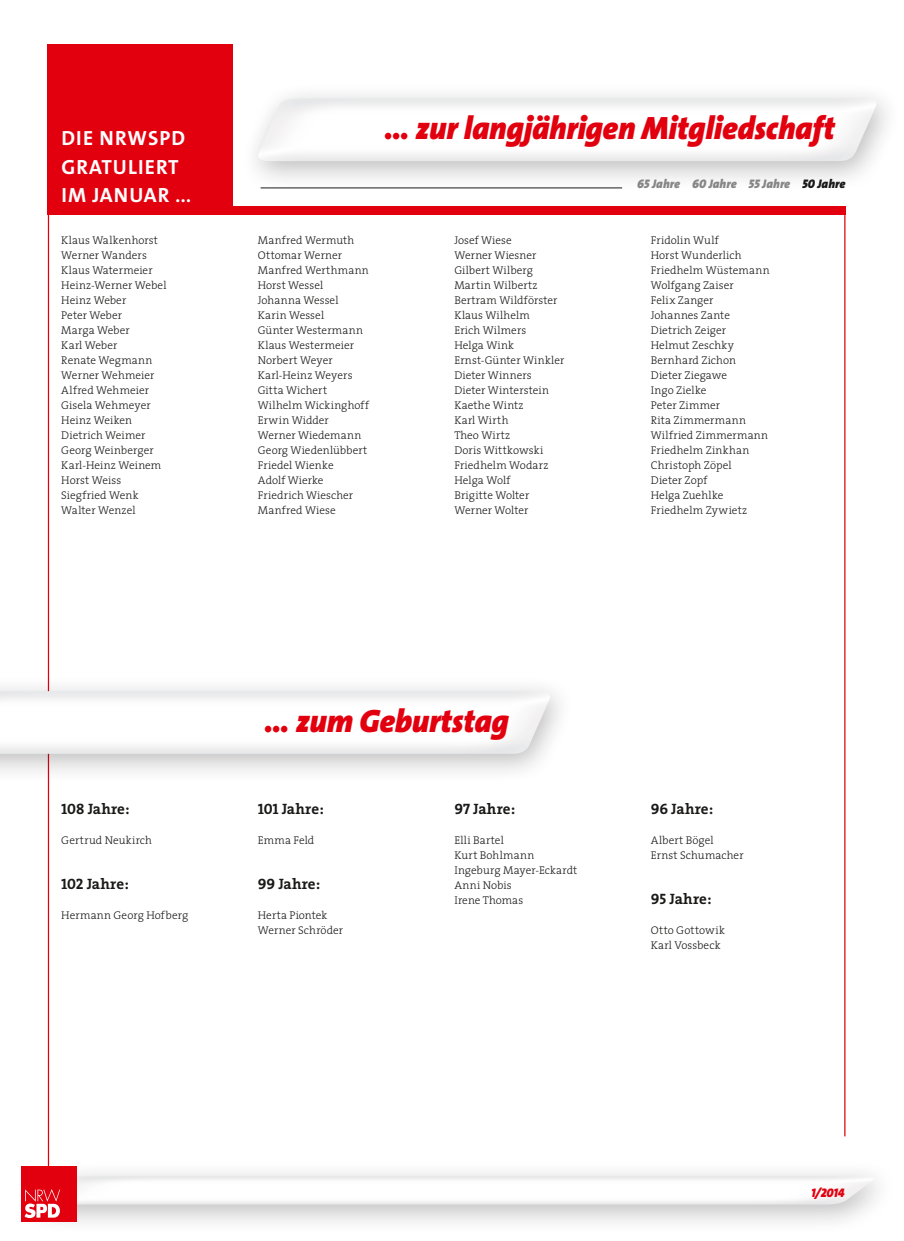
<style>
.page{position:relative;width:904px;height:1241px;background:#fff}
.page>*{position:absolute;margin:0;border:0;box-sizing:border-box;transform-origin:0 0}
.t1{font:32.5px "The Sans LP9 Black IT";letter-spacing:-.01em;color:#e2000f}
.t2{font:20.62px/28.5px "The Sans LP7 Bld";letter-spacing:.05em;color:#fff}
.t3{font:700 15.12px "The Serif";letter-spacing:.005em;color:#1a1918}
.t4{font:12.5px "The Sans LP9 Black IT";letter-spacing:.005em;color:#868686}
.t5{font:12.5px "The Sans LP9 Black IT";color:#e2000f}
.t6{font:300 11.25px/15px "The Serif";letter-spacing:.01em;color:#1a1918}
.s1{font-size:18.75px}
.s2{color:#1a1918}
.s3{font-family:"The Serif Bold Caps";font-weight:400}
</style>
<div class="page">
<div style="left:239px;top:82px;width:663px;height:110px;background:#1a1918;opacity:.29"></div>
<img style="left:256px;top:98px;width:621px;height:63px">
<div style="left:20px;top:1159px;width:878px;height:76px;background:#1a1918;opacity:.29"></div>
<img style="left:76px;top:1175px;width:798px;height:29px">
<div style="left:48px;top:44px;width:185px;height:171px;background:#e2000f"></div>
<div style="left:48px;top:206px;width:797px;height:9px;background:#e2000f"></div>
<hr style="left:844px;top:215px;width:1px;height:921px;background:#e2000f">
<hr style="left:48px;top:212px;width:1px;height:957px;background:#e2000f">
<hr style="left:260px;top:187px;width:362px;height:1px;background:#1a1918">
<div style="left:21px;top:1166px;width:55px;height:55px;background:#e2000f"></div>
<svg style="left:25px;top:1189px;width:35px;height:28px"></svg>
<div style="left:0;top:674px;width:576px;height:110px;background:#1a1918;opacity:.29"></div>
<img style="left:0;top:691px;width:551px;height:62px">
<h2 class="t2" style="left:61px;top:124px;width:131px">DIE NRWSPD<br>GRATULIERT<br>IM JAN UAR <span class="s1">...</span></h2>
<h1 class="t1" style="left:384px;top:107px;width:452px">… zur langjährigen Mitgliedschaft</h1>
<p class="t4" style="left:637px;top:175px;width:210px">65 Jahre 60 Jahre 55 Jahre <span class="s2">50 Jahre</span></p>
<p class="t6" style="left:61px;top:232px;width:107px">Klaus Walkenhorst<br>Werner Wanders<br>Klaus Watermeier<br>Heinz-Werner Webel<br>Heinz Weber<br>Peter Weber<br>Marga Weber<br>Karl Weber<br>Renate Wegmann<br>Werner Wehmeier<br>Alfred Wehmeier<br>Gisela Wehmeyer<br>Heinz Weiken<br>Dietrich Weimer<br>Georg Weinberger<br>Karl-Heinz Weinem<br>Horst Weiss<br>Siegfried Wenk<br>Walter Wenzel</p>
<p class="t6" style="left:258px;top:232px;width:113px">Manfred Wermuth<br>Ottomar Werner<br>Manfred Werthmann<br>Horst Wessel<br>Johanna Wessel<br>Karin Wessel<br>Günter Westermann<br>Klaus Westermeier<br>Norbert Weyer<br>Karl-Heinz Weyers<br>Gitta Wichert<br>Wilhelm Wickinghoff<br>Erwin Widder<br>Werner Wiedemann<br>Georg Wiedenlübbert<br>Friedel Wienke<br>Adolf Wierke<br>Friedrich Wiescher<br>Manfred Wiese</p>
<p class="t6" style="left:454px;top:232px;width:112px">Josef Wiese<br>Werner Wiesner<br>Gilbert Wilberg<br>Martin Wilbertz<br>Bertram Wildförster<br>Klaus Wilhelm<br>Erich Wilmers<br>Helga Wink<br>Ernst-Günter Winkler<br>Dieter Winners<br>Dieter Winterstein<br>Kaethe Wintz<br>Karl Wirth<br>Theo Wirtz<br>Doris Wittkowski<br>Friedhelm Wodarz<br>Helga Wolf<br>Brigitte Wolter<br>Werner Wolter</p>
<p class="t6" style="left:651px;top:232px;width:120px">Fridolin Wulf<br>Horst Wunderlich<br>Friedhelm Wüstemann<br>Wolfgang Zaiser<br>Felix Zanger<br>Johannes Zante<br>Dietrich Zeiger<br>Helmut Zeschky<br>Bernhard Zichon<br>Dieter Ziegawe<br>Ingo Zielke<br>Peter Zimmer<br>Rita Zimmermann<br>Wilfried Zimmermann<br>Friedhelm Zinkhan<br>Christoph Zöpel<br>Dieter Zopf<br>Helga Zuehlke<br>Friedhelm Zywietz</p>
<h3 class="t3" style="left:61px;top:796px;width:70px"><span class="s3">108</span> Jahre:</h3>
<p class="t6" style="left:61px;top:832px;width:92px">Gertrud Neukirch</p>
<h3 class="t3" style="left:61px;top:871px;width:69px"><span class="s3">102</span> Jahre:</h3>
<p class="t6" style="left:61px;top:907px;width:128px">Hermann Georg Hofberg</p>
<h1 class="t1" style="left:264px;top:699px;width:245px">… zum Geburtstag</h1>
<h3 class="t3" style="left:258px;top:796px;width:67px"><span class="s3">101</span> Jahre:</h3>
<p class="t6" style="left:258px;top:832px;width:58px">Emma Feld</p>
<h3 class="t3" style="left:258px;top:871px;width:64px"><span class="s3">99</span> Jahre:</h3>
<p class="t6" style="left:258px;top:907px;width:87px">Herta Piontek<br>Werner Schröder</p>
<h3 class="t3" style="left:454px;top:796px;width:62px"><span class="s3">97</span> Jahre:</h3>
<p class="t6" style="left:454px;top:832px;width:124px">Elli Bartel<br>Kurt Bohlmann<br>Ingeburg Mayer-Eckardt<br>Anni Nobis<br>Irene Thomas</p>
<h3 class="t3" style="left:651px;top:796px;width:64px"><span class="s3">96</span> Jahre:</h3>
<p class="t6" style="left:651px;top:832px;width:94px">Albert Bögel<br>Ernst Schumacher</p>
<h3 class="t3" style="left:651px;top:886px;width:62px"><span class="s3">95</span> Jahre:</h3>
<p class="t6" style="left:651px;top:922px;width:76px">Otto Gottowik<br>Karl Vossbeck</p>
<p class="t5" style="left:811px;top:1184px;width:35px">1/2014</p>
</div>
